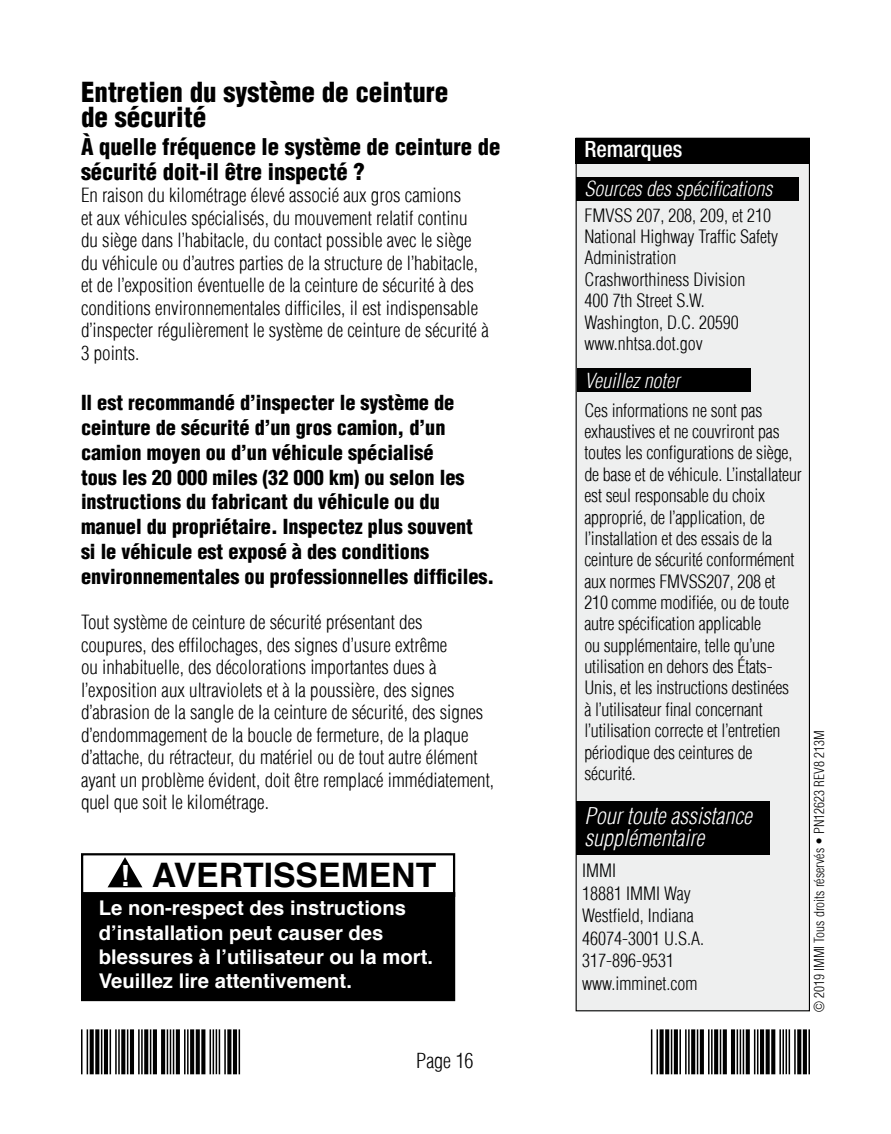
<style>
.page{position:relative;width:891px;height:1134px;background:#fff}
.page>*{position:absolute;margin:0;border:0;box-sizing:border-box;transform-origin:0 0}
.t1{font:700 33.75px "Helvetica";color:#000}
.t2{font:700 29.25px "Helvetica";color:#fff}
.t3{font:900 condensed 27px/24.8px "Helvetica LT";color:#000}
.t4{font:900 condensed 22.5px/24.8px "Helvetica LT";color:#000}
.t5{font:italic 300 condensed 22.5px/22.5px "Helvetica LT";color:#fff}
.t6{font:500 condensed 22.5px "Helvetica Neue LT Std";color:#fff}
.t7{font:900 condensed 20.25px/24.8px "Helvetica LT";color:#000}
.t8{font:700 20.25px/24.3px "Helvetica";color:#fff}
.t9{font:italic 300 condensed 20.25px "Helvetica LT";color:#fff}
.t10{font:300 condensed 20.25px "Helvetica LT";color:#000}
.t11{font:300 condensed 19.12px/22.5px "Helvetica LT";color:#000}
.t12{font:300 condensed 18px/21.4px "Helvetica LT";letter-spacing:-.01em;color:#000}
.t13{font:300 condensed 13.5px "Helvetica LT";color:#000}
</style>
<div class="page">
<svg style="left:107px;top:857px;width:36px;height:31px"></svg>
<div style="left:576px;top:138px;width:233px;height:873px;background:#eeefef"></div>
<div style="left:577px;top:801px;width:193px;height:53px;background:#000"></div>
<div style="left:577px;top:368px;width:174px;height:24px;background:#000"></div>
<div style="left:576px;top:177px;width:222px;height:24px;background:#000"></div>
<div style="left:576px;top:138px;width:234px;height:26px;background:#000"></div>
<div style="left:82px;top:893px;width:372px;height:107px;background:#000"></div>
<div style="left:81px;top:892px;width:374px;height:109px;border:2px solid #000"></div>
<div style="left:81px;top:853px;width:374px;height:44px;border:2px solid #000"></div>
<hr style="left:81px;top:1029px;width:2px;height:45px;background:#000">
<hr style="left:87px;top:1029px;width:1px;height:45px;background:#000">
<svg style="left:90px;top:1029px;width:4px;height:45px"></svg>
<svg style="left:95px;top:1029px;width:4px;height:45px"></svg>
<hr style="left:101px;top:1029px;width:1px;height:45px;background:#000">
<hr style="left:104px;top:1029px;width:4px;height:45px;background:#000">
<hr style="left:110px;top:1029px;width:1px;height:45px;background:#000">
<hr style="left:115px;top:1029px;width:2px;height:45px;background:#000">
<hr style="left:118px;top:1029px;width:2px;height:45px;background:#000">
<svg style="left:121px;top:1029px;width:4px;height:45px"></svg>
<hr style="left:127px;top:1029px;width:1px;height:45px;background:#000">
<hr style="left:130px;top:1029px;width:4px;height:45px;background:#000">
<hr style="left:138px;top:1029px;width:2px;height:45px;background:#000">
<hr style="left:141px;top:1029px;width:2px;height:45px;background:#000">
<svg style="left:144px;top:1029px;width:4px;height:45px"></svg>
<hr style="left:150px;top:1029px;width:1px;height:45px;background:#000">
<hr style="left:153px;top:1029px;width:4px;height:45px;background:#000">
<svg style="left:161px;top:1029px;width:4px;height:45px"></svg>
<hr style="left:167px;top:1029px;width:1px;height:45px;background:#000">
<hr style="left:170px;top:1029px;width:1px;height:45px;background:#000">
<hr style="left:173px;top:1029px;width:1px;height:45px;background:#000">
<svg style="left:176px;top:1029px;width:4px;height:45px"></svg>
<hr style="left:184px;top:1029px;width:2px;height:45px;background:#000">
<hr style="left:187px;top:1029px;width:2px;height:45px;background:#000">
<svg style="left:190px;top:1029px;width:4px;height:45px"></svg>
<svg style="left:196px;top:1029px;width:4px;height:45px"></svg>
<svg style="left:201px;top:1029px;width:4px;height:45px"></svg>
<hr style="left:210px;top:1029px;width:1px;height:45px;background:#000">
<hr style="left:213px;top:1029px;width:1px;height:45px;background:#000">
<hr style="left:216px;top:1029px;width:1px;height:45px;background:#000">
<hr style="left:219px;top:1029px;width:1px;height:45px;background:#000">
<hr style="left:224px;top:1029px;width:2px;height:45px;background:#000">
<svg style="left:227px;top:1029px;width:4px;height:45px"></svg>
<hr style="left:233px;top:1029px;width:4px;height:45px;background:#000">
<hr style="left:239px;top:1029px;width:1px;height:45px;background:#000">
<hr style="left:651px;top:1029px;width:1px;height:45px;background:#000">
<hr style="left:657px;top:1029px;width:1px;height:45px;background:#000">
<svg style="left:660px;top:1029px;width:4px;height:45px"></svg>
<svg style="left:665px;top:1029px;width:4px;height:45px"></svg>
<hr style="left:671px;top:1029px;width:1px;height:45px;background:#000">
<svg style="left:674px;top:1029px;width:4px;height:45px"></svg>
<hr style="left:679px;top:1029px;width:2px;height:45px;background:#000">
<hr style="left:685px;top:1029px;width:2px;height:45px;background:#000">
<hr style="left:688px;top:1029px;width:2px;height:45px;background:#000">
<svg style="left:691px;top:1029px;width:4px;height:45px"></svg>
<hr style="left:697px;top:1029px;width:1px;height:45px;background:#000">
<svg style="left:700px;top:1029px;width:4px;height:45px"></svg>
<hr style="left:708px;top:1029px;width:2px;height:45px;background:#000">
<hr style="left:711px;top:1029px;width:2px;height:45px;background:#000">
<svg style="left:714px;top:1029px;width:4px;height:45px"></svg>
<hr style="left:720px;top:1029px;width:1px;height:45px;background:#000">
<svg style="left:723px;top:1029px;width:4px;height:45px"></svg>
<hr style="left:731px;top:1029px;width:4px;height:45px;background:#000">
<hr style="left:737px;top:1029px;width:1px;height:45px;background:#000">
<hr style="left:740px;top:1029px;width:1px;height:45px;background:#000">
<hr style="left:743px;top:1029px;width:1px;height:45px;background:#000">
<svg style="left:746px;top:1029px;width:4px;height:45px"></svg>
<hr style="left:754px;top:1029px;width:1px;height:45px;background:#000">
<hr style="left:757px;top:1029px;width:1px;height:45px;background:#000">
<hr style="left:760px;top:1029px;width:4px;height:45px;background:#000">
<svg style="left:766px;top:1029px;width:4px;height:45px"></svg>
<svg style="left:771px;top:1029px;width:4px;height:45px"></svg>
<hr style="left:779px;top:1029px;width:2px;height:45px;background:#000">
<hr style="left:782px;top:1029px;width:2px;height:45px;background:#000">
<hr style="left:786px;top:1029px;width:1px;height:45px;background:#000">
<hr style="left:789px;top:1029px;width:1px;height:45px;background:#000">
<hr style="left:794px;top:1029px;width:2px;height:45px;background:#000">
<svg style="left:797px;top:1029px;width:4px;height:45px"></svg>
<hr style="left:803px;top:1029px;width:4px;height:45px;background:#000">
<hr style="left:808px;top:1029px;width:2px;height:45px;background:#000">
<h3 class="t3" style="left:81px;top:79px;width:369px">Entretien du système de ceinture de sécurité</h3>
<p class="t4" style="left:81px;top:134px;width:421px">À quelle fréquence le système de ceinture de sécurité doit-il être inspecté ?</p>
<p class="t11" style="left:81px;top:184px;width:409px">En raison du kilométrage élevé associé aux gros camions<br>et aux véhicules spécialisés, du mouvement relatif continu du siège dans l’habitacle, du contact possible avec le siège du véhicule ou d’autres parties de la structure de l’habitacle, et de l’exposition éventuelle de la ceinture de sécurité à des conditions environnementales difficiles, il est indispensable d’inspecter régulièrement le système de ceinture de sécurité à 3 points.</p>
<p class="t7" style="left:81px;top:390px;width:415px">Il est recommandé d’inspecter le système de ceinture de sécurité d’un gros camion, d’un camion moyen ou d’un véhicule spécialisé<br>tous les 20 000 miles (32 000 km) ou selon les instructions du fabricant du véhicule ou du manuel du propriétaire. Inspectez plus souvent<br>si le véhicule est exposé à des conditions environnementales ou professionnelles difficiles.</p>
<p class="t11" style="left:81px;top:611px;width:415px">Tout système de ceinture de sécurité présentant des<br>coupures, des effilochages, des signes d’usure extrême<br>ou inhabituelle, des décolorations importantes dues à l’exposition aux ultraviolets et à la poussière, des signes d’abrasion de la sangle de la ceinture de sécurité, des signes d’endommagement de la boucle de fermeture, de la plaque d’attache, du rétracteur, du matériel ou de tout autre élément ayant un problème évident, doit être remplacé immédiatement, quel que soit le kilométrage.</p>
<h1 class="t1" style="left:152px;top:848px;width:286px">AVERTISSEMENT</h1>
<p class="t8" style="left:99px;top:896px;width:336px">Le non-respect des instructions d’installation peut causer des blessures à l’utilisateur ou la mort.<br>Veuillez lire attentivement.</p>
<h2 class="t2" style="left:120px;top:852px;width:11px">!</h2>
<p class="t10" style="left:416px;top:1048px;width:59px">Page 16</p>
<p class="t6" style="left:584px;top:136px;width:100px">Remarques</p>
<p class="t9" style="left:584px;top:176px;width:189px">Sources des spécifications</p>
<p class="t12" style="left:584px;top:204px;width:195px">FMVSS 207, 208, 209, et 210<br>National Highway Traffic Safety<br>Administration<br>Crashworthiness Division<br>400 7th Street S.W.<br>Washington, D.C. 20590 www.nhtsa.dot.gov</p>
<p class="t9" style="left:584px;top:368px;width:97px">Veuillez noter</p>
<p class="t12" style="left:584px;top:399px;width:219px">Ces informations ne sont pas exhaustives et ne couvriront pas toutes les configurations de siège, de base et de véhicule. L’installateur est seul responsable du choix approprié, de l’application, de l’installation et des essais de la ceinture de sécurité conformément aux normes FMVSS207, 208 et<br>210 comme modifiée, ou de toute autre spécification applicable<br>ou supplémentaire, telle qu’une utilisation en dehors des États-<br>Unis, et les instructions destinées<br>à l’utilisateur final concernant l’utilisation correcte et l’entretien périodique des ceintures de sécurité.</p>
<p class="t5" style="left:584px;top:804px;width:169px">Pour toute assistance supplémentaire</p>
<p class="t12" style="left:582px;top:859px;width:123px;line-height:22.5px">IMMI<br>18881 IMMI Way<br>Westfield, Indiana<br>46074-3001 U.S.A.<br>317-896-9531 www.imminet.com</p>
<p class="t13" style="left:811px;top:1012px;width:283px;rotate:-90deg">© 2019 IMMI Tous droits réservés • PN12623 REV8 213M</p>
</div>
